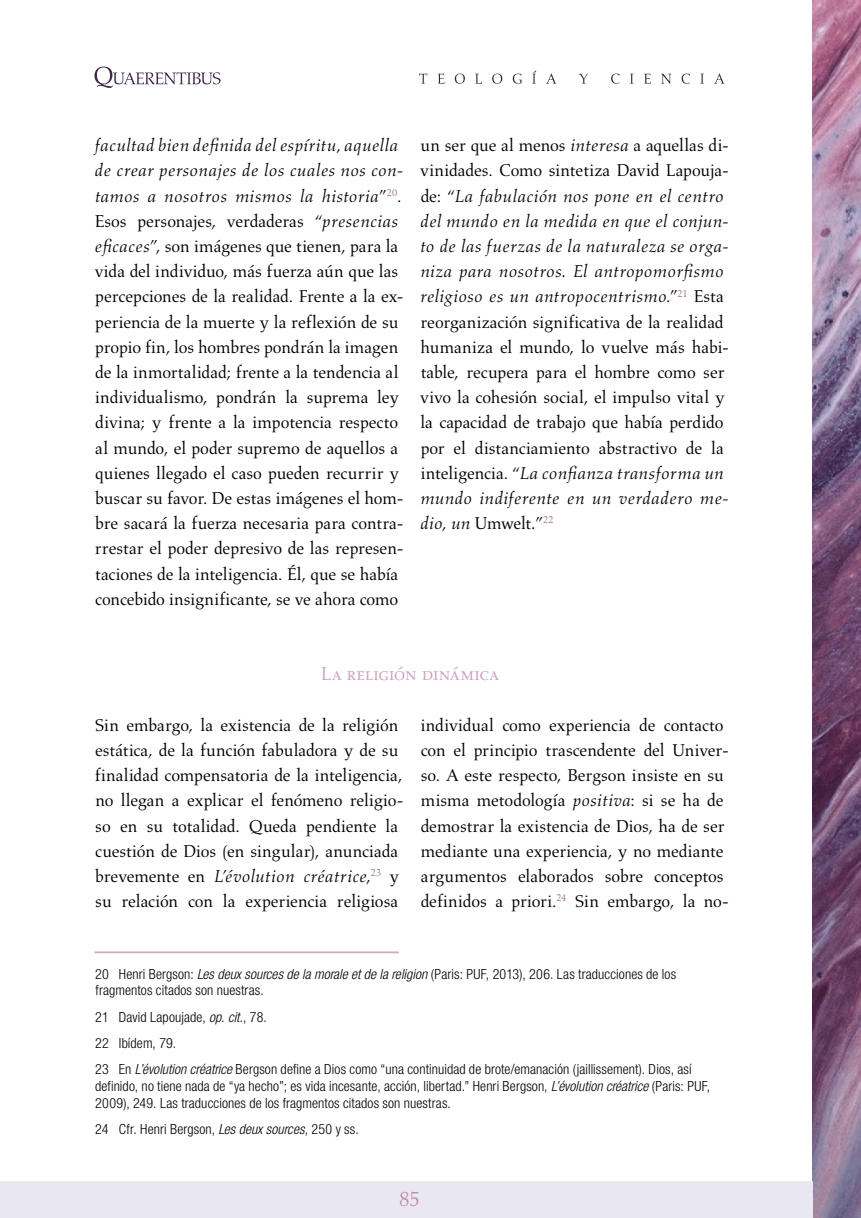
<style>
.page{position:relative;width:861px;height:1218px;background:#fff}
.page>*{position:absolute;margin:0;border:0;box-sizing:border-box;transform-origin:0 0}
.t1{font:21px "Aldus LT Std";color:#c18aaf}
.t2{font:19.25px "Aldus LT Std";letter-spacing:-.005em;color:#cea1be}
.t3{font:17.5px/25.2px "Aldus LT Std";letter-spacing:-.005em;color:#000}
.t4{font:300 condensed 14px/16.8px "Helvetica Neue LT Std";letter-spacing:.01em;color:#000}
.s1{font-style:italic}
</style>
<div class="page">
<img style="left:813px;top:0;width:48px;height:1218px">
<svg style="left:95px;top:67px;width:126px;height:21px"></svg>
<svg style="left:419px;top:71px;width:306px;height:13px"></svg>
<hr style="left:94px;top:951px;width:305px;height:2px;background:#d1a7c2">
<div style="left:0;top:1181px;width:813px;height:37px;background:#e9e8f1"></div>
<p class="t3" style="left:94px;top:133px;width:311px"><span class="s1">facultad bien definida del espíritu, aquella de crear personajes de los cuales nos con&shy;tamos a nosotros mismos la historia</span>”<sup>20</sup>.<br>Esos personajes, verdaderas “<span class="s1">presencias eficaces</span>”, son imágenes que tienen, para la vida del individuo, más fuerza aún que las percepciones de la realidad. Frente a la ex&shy;periencia de la muerte y la reflexión de su propio fin, los hombres pondrán la imagen de la inmortalidad; frente a la tendencia al individualismo, pondrán la suprema ley divina; y frente a la impotencia respecto al mundo, el poder supremo de aquellos a quienes llegado el caso pueden recurrir y buscar su favor. De estas imágenes el hom&shy;bre sacará la fuerza necesaria para contra&shy;rrestar el poder depresivo de las represen&shy;taciones de la inteligencia. Él, que se había concebido insignificante, se ve ahora como</p>
<p class="t3" style="left:420px;top:133px;width:310px">un ser que al menos <span class="s1">interesa</span> a aquellas di&shy;vinidades. Como sintetiza David Lapouja&shy;de: “<span class="s1">La fabulación nos pone en el centro del mundo en la medida en que el conjun&shy;to de las fuerzas de la naturaleza se orga&shy;niza para nosotros. El antropomorfismo religioso es un antropocentrismo</span>.”<sup>21</sup> Esta reorganización significativa de la realidad humaniza el mundo, lo vuelve más habi&shy;table, recupera para el hombre como ser vivo la cohesión social, el impulso vital y la capacidad de trabajo que había perdido por el distanciamiento abstractivo de la inteligencia. “<span class="s1">La confianza transforma un mundo indiferente en un verdadero me&shy;dio, un</span> Umwelt<span class="s1">.</span>”<sup>22</sup></p>
<p class="t2" style="left:321px;top:663px;width:180px">La religión dinámica</p>
<p class="t3" style="left:95px;top:713px;width:310px">Sin embargo, la existencia de la religión estática, de la función fabuladora y de su finalidad compensatoria de la inteligencia, no llegan a explicar el fenómeno religio&shy;so en su totalidad. Queda pendiente la cuestión de Dios (en singular), anunciada brevemente en <span class="s1">L’évolution créatrice</span>,<sup>23</sup> y su relación con la experiencia religiosa</p>
<p class="t3" style="left:421px;top:713px;width:310px">individual como experiencia de contacto con el principio trascendente del Univer&shy;so. A este respecto, Bergson insiste en su misma metodología <span class="s1">positiva</span>: si se ha de demostrar la existencia de Dios, ha de ser mediante una experiencia, y no mediante argumentos elaborados sobre conceptos definidos a priori.<sup>24</sup> Sin embargo, la no-</p>
<p class="t4" style="left:95px;top:965px;width:582px">20 Henri Bergson: <span class="s1">Les deux sources de la morale et de la religion</span> (Paris: PUF, 2013), 206. Las traducciones de los fragmentos citados son nuestras.</p>
<p class="t4" style="left:95px;top:1003px;width:598px;line-height:26.2px">21 David Lapoujade, <span class="s1">op. cit.</span>, 78.<br>22 Ibídem, 79.<br>23 En <span class="s1">L’évolution créatrice</span> Bergson define a Dios como “una continuidad de brote/emanación (jaillissement). Dios, así</p>
<p class="t4" style="left:95px;top:1077px;width:617px">definido, no tiene nada de “ya hecho”; es vida incesante, acción, libertad.” Henri Bergson, <span class="s1">L’évolution créatrice</span> (Paris: PUF,<br>2009), 249. Las traducciones de los fragmentos citados son nuestras.</p>
<p class="t4" style="left:95px;top:1121px;width:265px">24 Cfr. Henri Bergson, <span class="s1">Les deux sources</span>, 250 y ss.</p>
<p class="t1" style="left:399px;top:1187px;width:22px">85</p>
</div>
